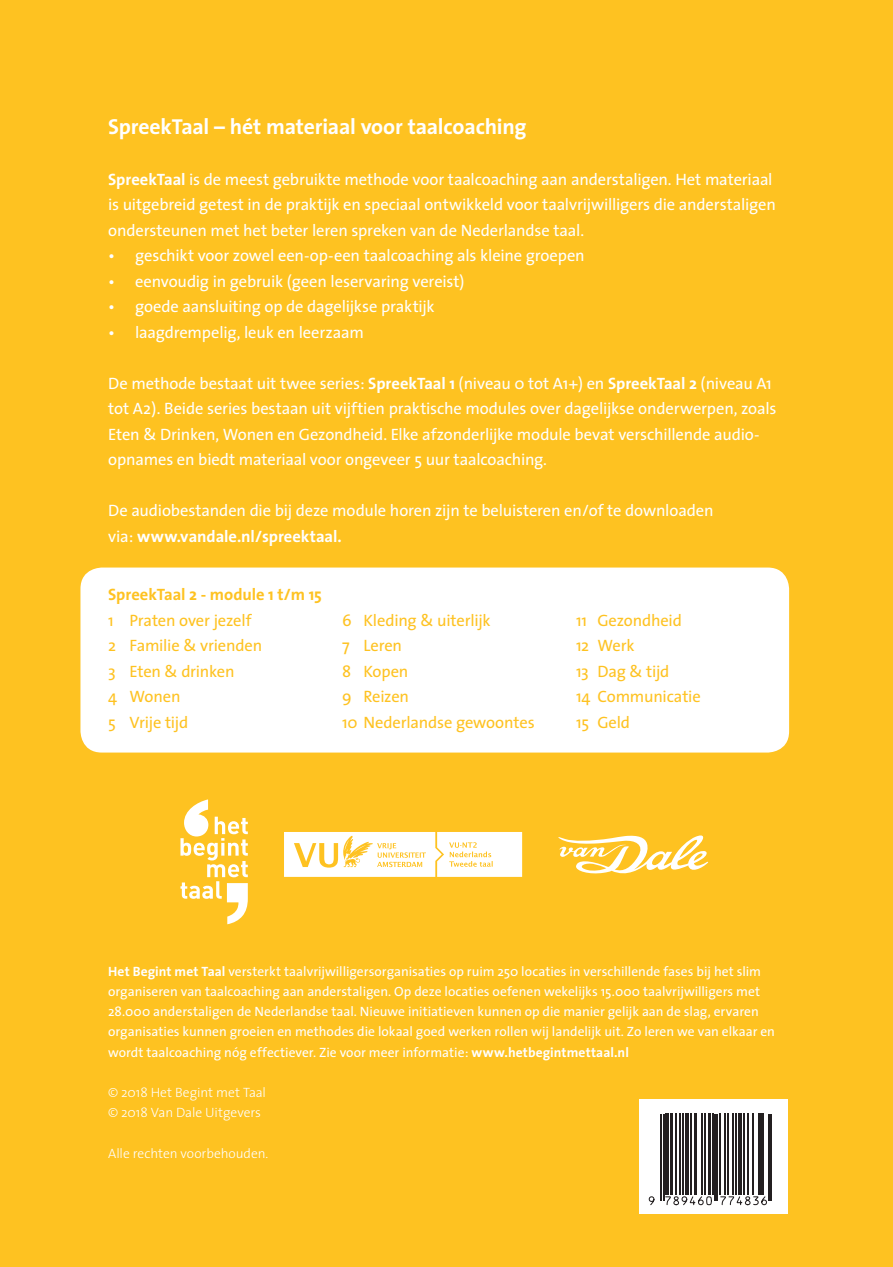
<style>
.page{position:relative;width:893px;height:1267px;background:#fff}
.page>*{position:absolute;margin:0;border:0;box-sizing:border-box;transform-origin:0 0}
.t1{font:700 21.75px "The Sans";letter-spacing:-.01em;color:#fff}
.t2{font:16.5px/25.5px "The Sans";letter-spacing:-.01em;color:#fff}
.t3{font:16.5px/25.5px "The Sans";letter-spacing:-.01em;color:#fec221}
.t4{font:700 16.5px "The Sans";letter-spacing:-.005em;color:#fec221}
.t5{font:13.5px/20.2px "The Sans";color:#fff}
.t6{font:300 13.5px/20.2px "The Sans";color:#fff}
.s1{font-weight:700}
</style>
<div class="page">
<div style="left:0;top:0;width:892px;height:1266px;background:#fec221"></div>
<div style="left:80px;top:567px;width:708px;height:185px;background:#fff;border-radius:21px"></div>
<svg style="left:180px;top:799px;width:68px;height:125px"></svg>
<svg style="left:284px;top:832px;width:238px;height:44px;background:#fef7e2"></svg>
<svg style="left:558px;top:835px;width:150px;height:39px"></svg>
<div style="left:639px;top:1099px;width:149px;height:115px;background:#fff"></div>
<svg style="left:661px;top:1113px;width:111px;height:88px;fill:#231f20"></svg>
<hr style="left:660px;top:1113px;width:1px;height:87px;background:#231f20">
<hr style="left:662px;top:1113px;width:1px;height:87px;background:#231f20">
<hr style="left:665px;top:1113px;width:3px;height:81px;background:#231f20">
<hr style="left:669px;top:1113px;width:3px;height:81px;background:#231f20">
<hr style="left:675px;top:1113px;width:1px;height:81px;background:#231f20">
<hr style="left:679px;top:1113px;width:1px;height:81px;background:#231f20">
<hr style="left:682px;top:1113px;width:1px;height:81px;background:#231f20">
<hr style="left:685px;top:1113px;width:3px;height:81px;background:#231f20">
<hr style="left:689px;top:1113px;width:1px;height:81px;background:#231f20">
<hr style="left:694px;top:1113px;width:2px;height:81px;background:#231f20">
<hr style="left:701px;top:1113px;width:1px;height:81px;background:#231f20">
<hr style="left:703px;top:1113px;width:1px;height:81px;background:#231f20">
<hr style="left:708px;top:1113px;width:2px;height:81px;background:#231f20">
<hr style="left:712px;top:1113px;width:1px;height:81px;background:#231f20">
<hr style="left:714px;top:1113px;width:1px;height:87px;background:#231f20">
<hr style="left:716px;top:1113px;width:1px;height:87px;background:#231f20">
<hr style="left:719px;top:1113px;width:1px;height:81px;background:#231f20">
<hr style="left:723px;top:1113px;width:1px;height:81px;background:#231f20">
<hr style="left:727px;top:1113px;width:1px;height:81px;background:#231f20">
<hr style="left:731px;top:1113px;width:2px;height:81px;background:#231f20">
<hr style="left:735px;top:1113px;width:1px;height:81px;background:#231f20">
<svg style="left:737px;top:1113px;width:4px;height:81px"></svg>
<hr style="left:743px;top:1113px;width:1px;height:81px;background:#231f20">
<hr style="left:747px;top:1113px;width:1px;height:81px;background:#231f20">
<hr style="left:751px;top:1113px;width:2px;height:81px;background:#231f20">
<hr style="left:757px;top:1113px;width:1px;height:81px;background:#231f20">
<hr style="left:760px;top:1113px;width:1px;height:81px;background:#231f20">
<hr style="left:762px;top:1113px;width:1px;height:81px;background:#231f20">
<hr style="left:768px;top:1113px;width:1px;height:87px;background:#231f20">
<hr style="left:770px;top:1113px;width:1px;height:87px;background:#231f20">
<svg style="left:648px;top:1195px;width:119px;height:10px"></svg>
<h1 class="t1" style="left:108px;top:108px;width:420px">SpreekTaal – hét materiaal voor taalcoaching</h1>
<p class="t2" style="left:108px;top:166px;width:669px"><span class="s1">SpreekTaal</span> is de meest gebruikte methode voor taalcoaching aan anderstaligen. Het materiaal is uitgebreid getest in de praktijk en speciaal ontwikkeld voor taalvrijwilligers die anderstaligen ondersteunen met het beter leren spreken van de Nederlandse taal.</p>
<p class="t2" style="left:108px;top:242px;width:478px">• geschikt voor zowel een-op-een taalcoaching als kleine groepen</p>
<p class="t2" style="left:108px;top:268px;width:358px">• eenvoudig in gebruik (geen leservaring vereist)</p>
<p class="t2" style="left:108px;top:293px;width:328px">• goede aansluiting op de dagelijkse praktijk</p>
<p class="t2" style="left:108px;top:319px;width:257px">• laagdrempelig, leuk en leerzaam</p>
<p class="t2" style="left:108px;top:370px;width:669px">De methode bestaat uit twee series: <span class="s1">SpreekTaal 1</span> (niveau 0 tot A1+) en <span class="s1">SpreekTaal 2</span> (niveau A1 tot A2). Beide series bestaan uit vijftien praktische modules over dagelijkse onderwerpen, zoals Eten &amp; Drinken, Wonen en Gezondheid. Elke afzonderlijke module bevat verschillende audio&shy;opnames en biedt materiaal voor ongeveer 5 uur taalcoaching.</p>
<p class="t2" style="left:108px;top:497px;width:606px">De audiobestanden die bij deze module horen zijn te beluisteren en/of te downloaden via: <span class="s1">www.vandale.nl/spreektaal.</span></p>
<p class="t4" style="left:108px;top:581px;width:215px">SpreekTaal 2 - module 1 t/m 15</p>
<p class="t3" style="left:108px;top:607px;width:156px">1 Praten over jezelf<br>2 Familie &amp; vrienden<br>3 Eten &amp; drinken<br>4 Wonen<br>5 Vrije tijd</p>
<p class="t3" style="left:342px;top:607px;width:194px">6 Kleding &amp; uiterlijk<br>7 Leren<br>8 Kopen<br>9 Reizen<br>10 Nederlandse gewoontes</p>
<p class="t3" style="left:576px;top:607px;width:126px">11 Gezondheid<br>12 Werk<br>13 Dag &amp; tijd<br>14 Communicatie<br>15 Geld</p>
<p class="t5" style="left:108px;top:960px;width:668px"><span class="s1">Het Begint met Taal</span> versterkt taalvrijwilligersorganisaties op ruim 250 locaties in verschillende fases bij het slim organiseren van taalcoaching aan anderstaligen. Op deze locaties oefenen wekelijks 15.000 taalvrijwilligers met 28.000 anderstaligen de Nederlandse taal. Nieuwe initiatieven kunnen op die manier gelijk aan de slag, ervaren organisaties kunnen groeien en methodes die lokaal goed werken rollen wij landelijk uit. Zo leren we van elkaar en wordt taalcoaching nóg effectiever. Zie voor meer informatie: <span class="s1">www.hetbegintmettaal.nl</span></p>
<p class="t6" style="left:108px;top:1081px;width:159px">© 2018 Het Begint met Taal © 2018 Van Dale Uitgevers</p>
<p class="t6" style="left:108px;top:1142px;width:162px">Alle rechten voorbehouden.</p>
</div>
